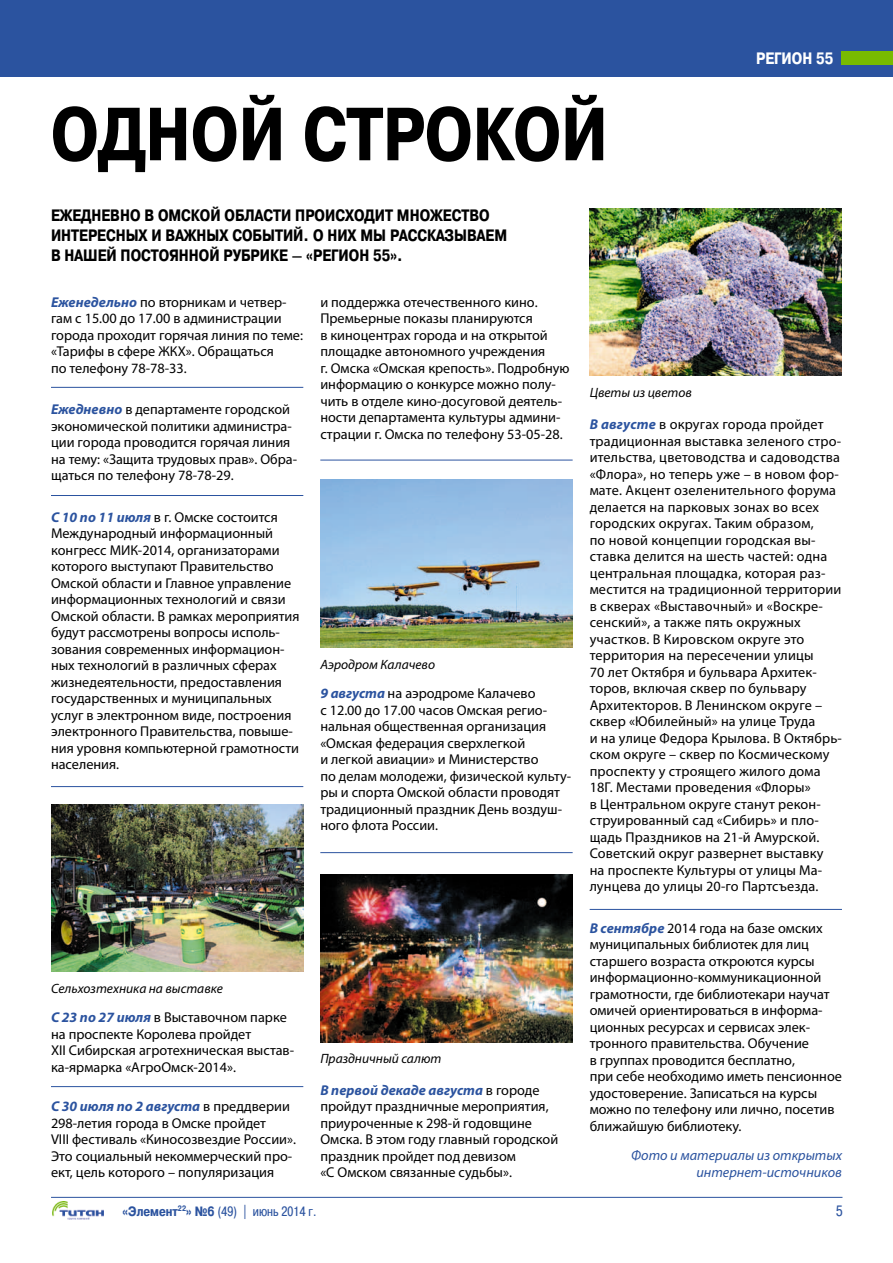
<style>
.page{position:relative;width:893px;height:1263px;background:#fff}
.page>*{position:absolute;margin:0;border:0;box-sizing:border-box;transform-origin:0 0}
.t1{font:700 75px "Pragmatica Condensed Cyr";color:#000}
.t2{font:700 16.5px/19.8px "Pragmatica Condensed Cyr";color:#000}
.t3{font:700 16.5px "Pragmatica Condensed Cyr";color:#fff}
.t4{font:15px "Pragmatica Condensed Cyr";color:#2b539f}
.t5{font:14.25px/16.5px "Myriad Pro";color:#000}
.t6{font:italic 14.25px/16.5px "Myriad Pro";color:#2b539f;text-align:right}
.t7{font:italic 13.5px "Myriad Pro";color:#000}
.t8{font:13.5px "Pragmatica Condensed Cyr";color:#2b539f}
.s1{font-weight:700;font-style:italic;color:#2b539f}
.s2{font-weight:700}
</style>
<div class="page">
<div style="left:0;top:0;width:893px;height:77px;background:#2b539f"></div>
<div style="left:842px;top:51px;width:51px;height:13px;background:#78bb00"></div>
<hr style="left:51px;top:1197px;width:791px;height:1px;background:#2b539f">
<img style="left:52px;top:1201px;width:51px;height:18px">
<hr style="left:51px;top:387px;width:252px;height:1px;background:#2b539f">
<hr style="left:51px;top:495px;width:252px;height:1px;background:#2b539f">
<hr style="left:51px;top:786px;width:252px;height:1px;background:#2b539f">
<hr style="left:51px;top:1086px;width:252px;height:1px;background:#2b539f">
<hr style="left:320px;top:460px;width:253px;height:1px;background:#2b539f">
<hr style="left:320px;top:852px;width:253px;height:1px;background:#2b539f">
<hr style="left:590px;top:909px;width:252px;height:1px;background:#2b539f">
<img style="left:51px;top:804px;width:252px;height:168px">
<img style="left:320px;top:874px;width:253px;height:168px">
<img style="left:320px;top:480px;width:253px;height:167px">
<img style="left:590px;top:208px;width:252px;height:168px">
<h1 class="t1" style="left:51px;top:92px;width:558px">одной строкой</h1>
<p class="t2" style="left:51px;top:206px;width:458px">Ежеднев но в Омской области происходит множество интересных и важных событий. О них мы рассказываем в нашей постоянной рубрике – «Регион 55».</p>
<p class="t3" style="left:756px;top:49px;width:79px">регион 55</p>
<p class="t5" style="left:51px;top:293px;width:253px"><span class="s1">Еженедельно</span> по вторникам и четвер&shy;гам с 15.00 до 17.00 в администрации города проходит горячая линия по теме: «Тарифы в сфере ЖКХ». Обращаться<br>по телефону 78-78-33.</p>
<p class="t5" style="left:51px;top:401px;width:248px"><span class="s1">Ежедневно</span> в департаменте городской экономической политики администра&shy;ции города проводится горячая линия на тему: «Защита трудовых прав». Обра&shy;щаться по телефону 78-78-29.</p>
<p class="t5" style="left:51px;top:508px;width:250px"><span class="s1">С 10 по 11 июля</span> в г. Омске состоится Международный информационный конгресс МИК-2014, организаторами которого выступают Правительство Омской области и Главное управление информационных технологий и связи Омской области. В рамках мероприятия будут рассмотрены вопросы исполь&shy;зования современных информацион&shy;ных технологий в различных сферах жизнедеятельности, предоставления государственных и муниципальных услуг в электронном виде, построения электронного Правительства, повыше&shy;ния уровня компьютерной грамотности населения.</p>
<p class="t5" style="left:320px;top:293px;width:251px">и поддержка отечественного кино.<br>Премьерные показы планируются<br>в киноцентрах города и на открытой площадке автономного учреждения<br>г. Омска «Омская крепость». Подробную информацию о конкурсе можно полу&shy;чить в отделе кино-досуговой деятель&shy;ности департамента культуры админи&shy;страции г. Омска по телефону 53-05-28.</p>
<p class="t7" style="left:320px;top:656px;width:116px">Аэродром Калачево</p>
<p class="t5" style="left:320px;top:685px;width:252px"><span class="s1">9 августа</span> на аэродроме Калачево<br>с 12.00 до 17.00 часов Омская регио&shy;нальная общественная организация «Омская федерация сверхлегкой<br>и легкой авиации» и Министерство<br>по делам молодежи, физической культу&shy;ры и спорта Омской области проводят традиционный праздник День воздуш&shy;ного флота России.</p>
<p class="t7" style="left:51px;top:980px;width:173px">Сельхозтехника на выставке</p>
<p class="t5" style="left:51px;top:1009px;width:245px"><span class="s1">С 23 по 27 июля</span> в Выставочном парке на проспекте Королева пройдет<br>XII Сибирская агротехническая выстав&shy;ка-ярмарка «АгроОмск-2014».</p>
<p class="t5" style="left:51px;top:1098px;width:247px"><span class="s1">С 30 июля по 2 августа</span> в преддверии 298-летия города в Омске пройдет<br>VIII фестиваль «Киносозвездие России».<br>Это социальный некоммерческий про&shy;ект, цель которого – популяризация</p>
<p class="t7" style="left:320px;top:1050px;width:123px">Праздничный салют</p>
<p class="t5" style="left:320px;top:1081px;width:239px"><span class="s1">В первой декаде августа</span> в городе пройдут праздничные мероприятия, приуроченные к 298-й годовщине<br>Омска. В этом году главный городской праздник пройдет под девизом<br>«С Омском связанные судьбы».</p>
<p class="t7" style="left:590px;top:384px;width:104px">Цветы из цветов</p>
<p class="t5" style="left:590px;top:416px;width:254px"><span class="s1">В августе</span> в округах города пройдет традиционная выставка зеленого стро&shy;ительства, цветоводства и садоводства «Флора», но теперь уже – в новом фор&shy;мате. Акцент озеленительного форума делается на парковых зонах во всех городских округах. Таким образом,<br>по новой концепции городская вы&shy;ставка делится на шесть частей: одна центральная площадка, которая раз&shy;местится на традиционной территории в скверах «Выставочный» и «Воскре&shy;сенский», а также пять окружных участков. В Кировском округе это территория на пересечении улицы<br>70 лет Октября и бульвара Архитек&shy;торов, включая сквер по бульвару Архитекторов. В Ленинском округе – сквер «Юбилейный» на улице Труда<br>и на улице Федора Крылова. В Октябрь&shy;ском округе – сквер по Космическому проспекту у строящего жилого дома 18Г. Местами проведения «Флоры»<br>в Центральном округе станут рекон&shy;струированный сад «Сибирь» и пло&shy;щадь Праздников на 21-й Амурской.<br>Советский округ развернет выставку<br>на проспекте Культуры от улицы Ма&shy;лунцева до улицы 20-го Партсъезда.</p>
<p class="t5" style="left:590px;top:919px;width:254px"><span class="s1">В сентябре</span> 2014 года на базе омских муниципальных библиотек для лиц старшего возраста откроются курсы информационно-коммуникационной грамотности, где библиотекари научат омичей ориентироваться в информа&shy;ционных ресурсах и сервисах элек&shy;тронного правительства. Обучение<br>в группах проводится бесплатно,<br>при себе необходимо иметь пенсионное удостоверение. Записаться на курсы можно по телефону или лично, посетив ближайшую библиотеку.</p>
<p class="t6" style="left:631px;top:1147px;width:212px">Фото и материалы из открытых интернет-источников</p>
<p class="t8" style="left:123px;top:1203px;width:195px"><span class="s2">«Элемент</span><sup>22</sup><span class="s2">» №6</span> (49) | июнь 2014 г.</p>
<p class="t4" style="left:836px;top:1203px;width:8px">5</p>
</div>
